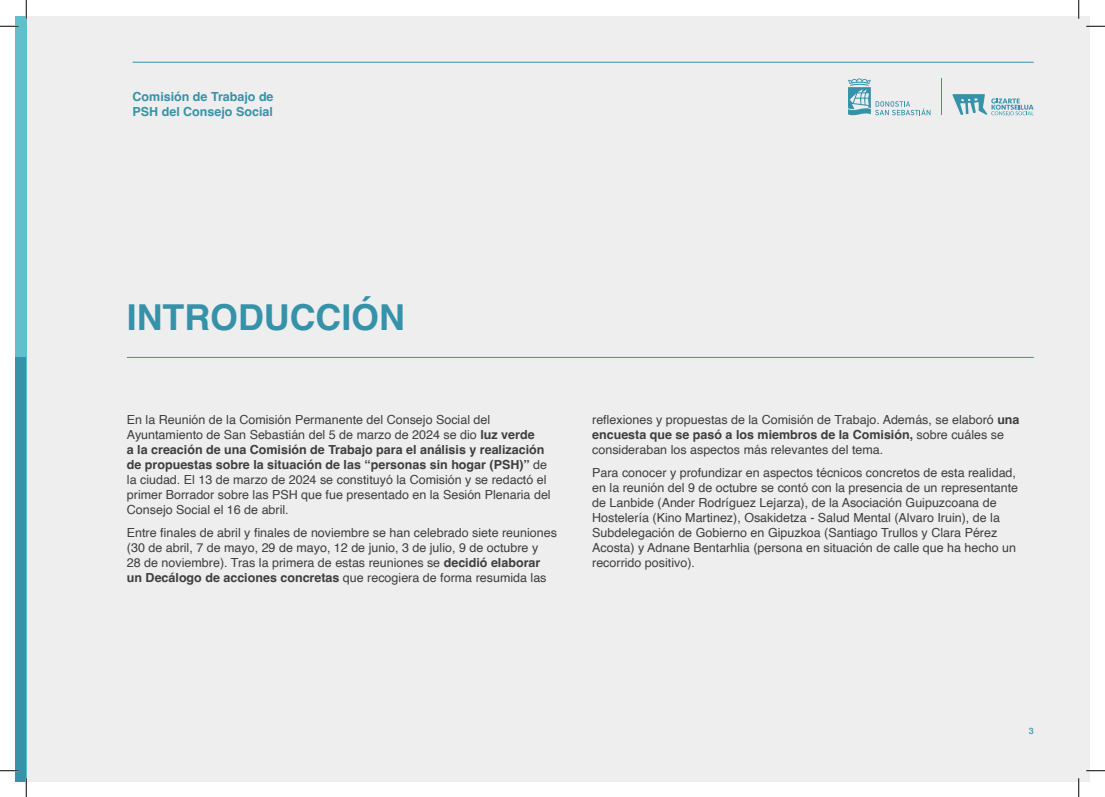
<style>
.page{position:relative;width:1105px;height:797px;background:#fff}
.page>*{position:absolute;margin:0;border:0;box-sizing:border-box;transform-origin:0 0}
.t1{font:700 35.75px "Helvetica";color:#3592a9}
.t2{font:12.5px/15px "Helvetica";color:#3e3e3f}
.t3{font:700 12.5px/15px "Helvetica";color:#3592a9}
.t4{font:500 8.75px "Helvetica Neue";color:#3592a9}
.s1{font-weight:700}
</style>
<div class="page">
<div style="left:16px;top:16px;width:1073px;height:765px;background:#eeeeef"></div>
<svg style="left:952px;top:94px;width:82px;height:22px"></svg>
<svg style="left:848px;top:78px;width:82px;height:38px"></svg>
<hr style="left:941px;top:78px;width:1px;height:37px;background:#3592a9">
<hr style="left:133px;top:62px;width:901px;height:1px;background:#3592a9">
<div style="left:16px;top:16px;width:10px;height:765px;background:#60bfcb"></div>
<div style="left:16px;top:357px;width:10px;height:424px;background:#3592a9"></div>
<hr style="left:127px;top:357px;width:907px;height:1px;background:#3592a9">
<svg style="left:0;top:25px;width:19px;height:2px"></svg>
<svg style="left:1086px;top:25px;width:19px;height:2px"></svg>
<svg style="left:0;top:770px;width:19px;height:1px"></svg>
<svg style="left:1086px;top:770px;width:19px;height:1px"></svg>
<svg style="left:25px;top:0;width:2px;height:19px"></svg>
<svg style="left:25px;top:778px;width:2px;height:19px"></svg>
<svg style="left:1078px;top:0;width:1px;height:19px"></svg>
<svg style="left:1078px;top:778px;width:1px;height:19px"></svg>
<p class="t3" style="left:133px;top:90px;width:143px">Comisión de Trabajo de<br>PSH del Consejo Social</p>
<h1 class="t1" style="left:127px;top:296px;width:279px">INTRODUCCIÓN</h1>
<p class="t2" style="left:127px;top:412px;width:425px">En la Reunión de la Comisión Permanente del Consejo Social del Ayuntamiento de San Sebastián del 5 de marzo de 2024 se dio <span class="s1">luz verde<br>a la creación de una Comisión de Trabajo para el análisis y realización de propuestas sobre la situación de las “personas sin hogar (PSH)”</span> de la ciudad. El 13 de marzo de 2024 se constituyó la Comisión y se redactó el primer Borrador sobre las PSH que fue presentado en la Sesión Plenaria del Consejo Social el 16 de abril.</p>
<p class="t2" style="left:127px;top:526px;width:432px">Entre finales de abril y finales de noviembre se han celebrado siete reuniones (30 de abril, 7 de mayo, 29 de mayo, 12 de junio, 3 de julio, 9 de octubre y<br>28 de noviembre). Tras la primera de estas reuniones se <span class="s1">decidió elaborar un Decálogo de acciones concretas</span> que recogiera de forma resumida las</p>
<p class="t2" style="left:592px;top:412px;width:429px">reflexiones y propuestas de la Comisión de Trabajo. Además, se elaboró <span class="s1">una encuesta que se pasó a los miembros de la Comisión,</span> sobre cuáles se consideraban los aspectos más relevantes del tema.</p>
<p class="t2" style="left:592px;top:466px;width:427px">Para conocer y profundizar en aspectos técnicos concretos de esta realidad, en la reunión del 9 de octubre se contó con la presencia de un representante de Lanbide (Ander Rodríguez Lejarza), de la Asociación Guipuzcoana de Hostelería (Kino Martinez), Osakidetza - Salud Mental (Alvaro Iruin), de la Subdelegación de Gobierno en Gipuzkoa (Santiago Trullos y Clara Pérez Acosta) y Adnane Bentarhlia (persona en situación de calle que ha hecho un recorrido positivo).</p>
<p class="t4" style="left:1029px;top:724px;width:6px">3</p>
</div>
